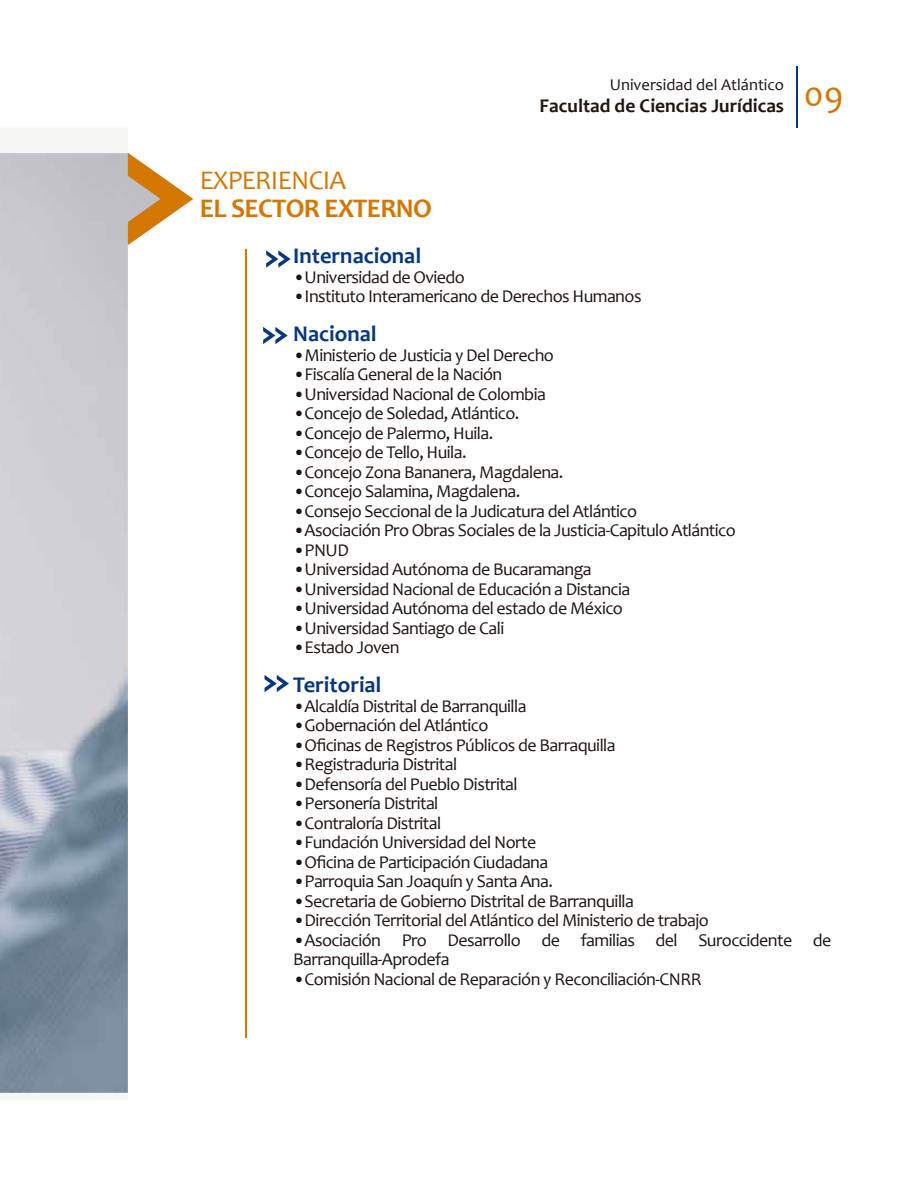
<style>
.page{position:relative;width:918px;height:1188px;background:#fff}
.page>*{position:absolute;margin:0;border:0;box-sizing:border-box;transform-origin:0 0}
.t1{font:36px "Candara";color:#d47700}
.t2{font:700 27px "Candara";letter-spacing:-.025em;color:#d47700}
.t3{font:27px "Candara";letter-spacing:-.025em;color:#d47700}
.t4{font:700 22.5px "Candara";color:#063682}
.t5{font:700 19.5px "Candara";color:#1f1410}
.t6{font:18px/19.5px "Candara";letter-spacing:-.03em;color:#1f1410}
.t7{font:16.5px "Candara";color:#1f1410}
</style>
<div class="page">
<hr style="left:796px;top:66px;width:2px;height:62px;background:#063682">
<img style="left:0;top:153px;width:128px;height:940px">
<hr style="left:245px;top:249px;width:2px;height:789px;background:#d47700">
<svg style="left:128px;top:153px;width:65px;height:92px"></svg>
<svg style="left:266px;top:250px;width:25px;height:18px"></svg>
<svg style="left:263px;top:327px;width:25px;height:17px"></svg>
<svg style="left:265px;top:675px;width:24px;height:17px"></svg>
<h2 class="t3" style="left:200px;top:163px;width:148px">EXPERIENCIA</h2>
<h2 class="t2" style="left:200px;top:192px;width:233px">EL SECTOR EXTERNO</h2>
<p class="t7" style="left:610px;top:74px;width:176px">Universidad del Atlántico</p>
<p class="t5" style="left:540px;top:93px;width:246px">Facultad de Ciencias Jurídicas</p>
<h1 class="t1" style="left:804px;top:72px;width:41px">09</h1>
<p class="t4" style="left:293px;top:242px;width:129px">Internacional</p>
<p class="t6" style="left:293px;top:267px;width:173px">•Universidad de Oviedo</p>
<p class="t6" style="left:293px;top:286px;width:350px">•Instituto Interamericano de Derechos Humanos</p>
<p class="t4" style="left:293px;top:320px;width:85px">Nacional</p>
<p class="t6" style="left:293px;top:345px;width:262px">•Ministerio de Justicia y Del Derecho</p>
<p class="t6" style="left:293px;top:364px;width:211px">•Fiscalía General de la Nación</p>
<p class="t6" style="left:293px;top:384px;width:254px">•Universidad Nacional de Colombia</p>
<p class="t6" style="left:293px;top:403px;width:228px">•Concejo de Soledad, Atlántico.</p>
<p class="t6" style="left:293px;top:423px;width:201px">•Concejo de Palermo, Huila.</p>
<p class="t6" style="left:293px;top:442px;width:175px">•Concejo de Tello, Huila.</p>
<p class="t6" style="left:293px;top:462px;width:272px">•Concejo Zona Bananera, Magdalena.</p>
<p class="t6" style="left:293px;top:481px;width:229px">•Concejo Salamina, Magdalena.</p>
<p class="t6" style="left:293px;top:501px;width:345px">•Consejo Seccional de la Judicatura del Atlántico</p>
<p class="t6" style="left:293px;top:520px;width:444px">•Asociación Pro Obras Sociales de la Justicia-Capitulo Atlántico</p>
<p class="t6" style="left:293px;top:540px;width:57px">•PNUD</p>
<p class="t6" style="left:293px;top:559px;width:300px">•Universidad Autónoma de Bucaramanga</p>
<p class="t6" style="left:293px;top:579px;width:339px">•Universidad Nacional de Educación a Distancia</p>
<p class="t6" style="left:293px;top:598px;width:331px">•Universidad Autónoma del estado de México</p>
<p class="t6" style="left:293px;top:618px;width:212px">•Universidad Santiago de Cali</p>
<p class="t6" style="left:293px;top:637px;width:108px">•Estado Joven</p>
<p class="t4" style="left:293px;top:671px;width:90px">Teritorial</p>
<p class="t6" style="left:293px;top:696px;width:235px">•Alcaldía Distrital de Barranquilla</p>
<p class="t6" style="left:293px;top:715px;width:197px">•Gobernación del Atlántico</p>
<p class="t6" style="left:293px;top:735px;width:324px">•Oficinas de Registros Públicos de Barraquilla</p>
<p class="t6" style="left:293px;top:754px;width:165px">•Registraduria Distrital</p>
<p class="t6" style="left:293px;top:774px;width:226px">•Defensoría del Pueblo Distrital</p>
<p class="t6" style="left:293px;top:793px;width:147px">•Personería Distrital</p>
<p class="t6" style="left:293px;top:813px;width:149px">•Contraloría Distrital</p>
<p class="t6" style="left:293px;top:832px;width:244px">•Fundación Universidad del Norte</p>
<p class="t6" style="left:293px;top:852px;width:257px">•Oficina de Participación Ciudadana</p>
<p class="t6" style="left:293px;top:871px;width:261px">•Parroquia San Joaquín y Santa Ana.</p>
<p class="t6" style="left:293px;top:891px;width:342px">•Secretaria de Gobierno Distrital de Barranquilla</p>
<p class="t6" style="left:293px;top:910px;width:417px">•Dirección Territorial del Atlántico del Ministerio de trabajo</p>
<p class="t6" style="left:293px;top:930px;width:540px">•Asociación Pro Desarrollo de familias del Suroccidente de<br>Barranquilla-Aprodefa</p>
<p class="t6" style="left:293px;top:969px;width:410px">•Comisión Nacional de Reparación y Reconciliación-CNRR</p>
</div>
